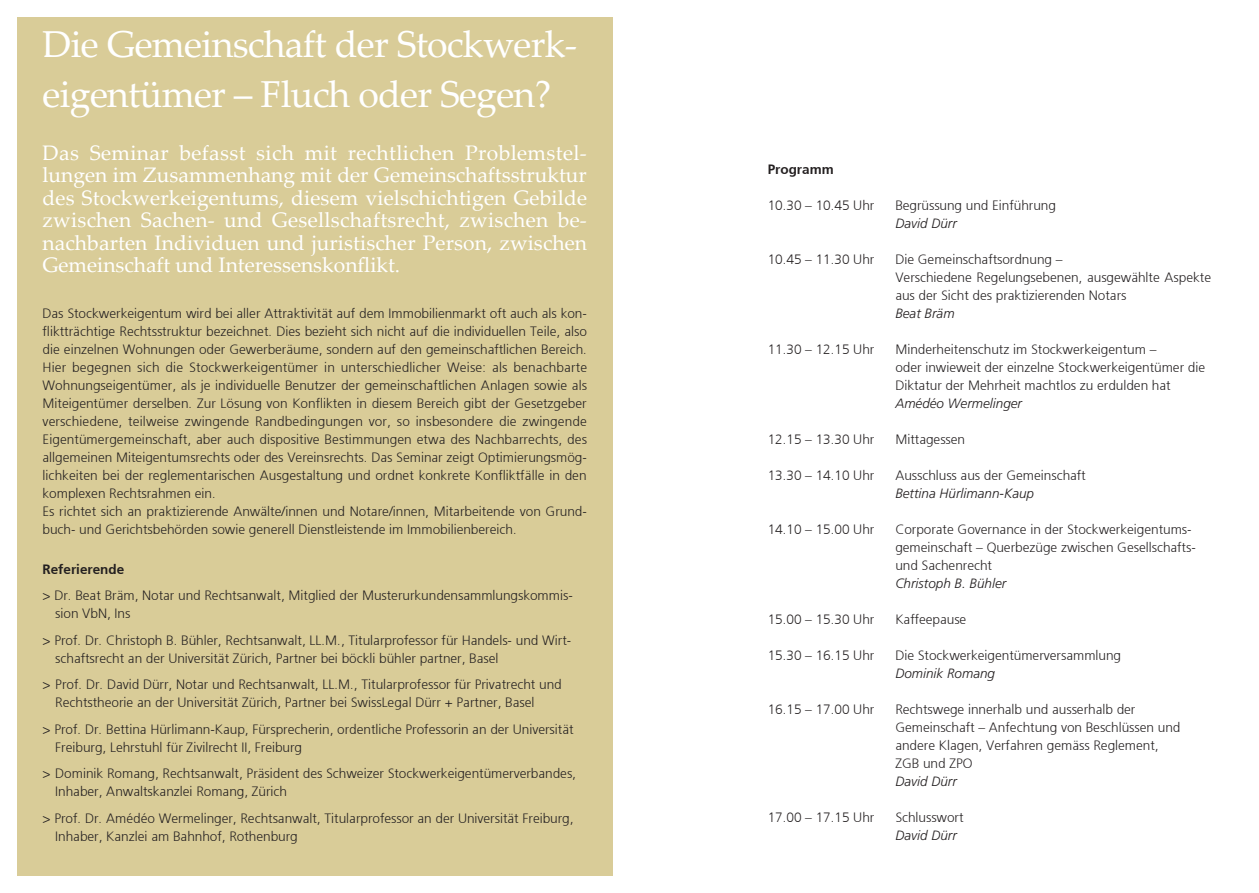
<style>
.page{position:relative;width:1259px;height:893px;background:#fff}
.page>*{position:absolute;margin:0;border:0;box-sizing:border-box;transform-origin:0 0}
.t1{font:37.5px/49.5px "Palatino Linotype";letter-spacing:-.02em;color:#fff}
.t2{font:21px/22.5px "Palatino Linotype";color:#fff;text-align:justify}
.t3{font:300 13.5px/18px "Frutiger 45";color:#231f20}
.t4{font:italic 300 13.5px "Frutiger LT Std";color:#231f20}
.t5{font:300 13.5px "Frutiger 45";color:#231f20}
</style>
<div class="page">
<div style="left:17px;top:17px;width:595px;height:859px;background:#d9cc98"></div>
<h1 class="t1" style="left:43px;top:18px;width:536px">Die Gemeinschaft der Stockwerk&shy;eigentümer – Fluch oder Segen?</h1>
<p class="t2" style="left:43px;top:141px;width:546px">Das Seminar befasst sich mit rechtlichen Problemstel&shy;lungen im Zusammenhang mit der Gemeinschaftsstruktur des Stockwerkeigentums, diesem vielschichtigen Gebilde zwischen Sachen- und Gesellschaftsrecht, zwischen be&shy;nachbarten Individuen und juristischer Person, zwischen Gemeinschaft und Interessenskonflikt.</p>
<p class="t3" style="left:43px;top:304px;width:546px">Das Stockwerkeigentum wird bei aller Attraktivität auf dem Immobilienmarkt oft auch als kon&shy;fliktträchtige Rechtsstruktur bezeichnet. Dies bezieht sich nicht auf die individuellen Teile, also die einzelnen Wohnungen oder Gewerberäume, sondern auf den gemeinschaftlichen Bereich.<br>Hier begegnen sich die Stockwerkeigentümer in unterschiedlicher Weise: als benachbarte Wohnungseigentümer, als je individuelle Benutzer der gemeinschaftlichen Anlagen sowie als Miteigentümer derselben. Zur Lösung von Konflikten in diesem Bereich gibt der Gesetzgeber verschiedene, teilweise zwingende Randbedingungen vor, so insbesondere die zwingende Eigentümergemeinschaft, aber auch dispositive Bestimmungen etwa des Nachbarrechts, des allgemeinen Miteigentumsrechts oder des Vereinsrechts. Das Seminar zeigt Optimierungsmög&shy;lichkeiten bei der reglementarischen Ausgestaltung und ordnet konkrete Konfliktfälle in den komplexen Rechtsrahmen ein.<br>Es richtet sich an praktizierende Anwälte/innen und Notare/innen, Mitarbeitende von Grund&shy;buch- und Gerichtsbehörden sowie generell Dienstleistende im Immobilienbereich.</p>
<p class="t5" style="left:43px;top:561px;width:83px">Referierende</p>
<p class="t3" style="left:55px;top:586px;width:519px;text-indent:-13px">&gt; Dr. Beat Bräm, Notar und Rechtsanwalt, Mitglied der Musterurkundensammlungskommis&shy;sion VbN, Ins</p>
<p class="t3" style="left:55px;top:631px;width:517px;text-indent:-13px">&gt; Prof. Dr. Christoph B. Bühler, Rechtsanwalt, LL.M., Titularprofessor für Handels- und Wirt&shy;schaftsrecht an der Universität Zürich, Partner bei böckli bühler partner, Basel</p>
<p class="t3" style="left:55px;top:675px;width:508px;text-indent:-13px">&gt; Prof. Dr. David Dürr, Notar und Rechtsanwalt, LL.M., Titularprofessor für Privatrecht und<br>Rechtstheorie an der Universität Zürich, Partner bei SwissLegal Dürr + Partner, Basel</p>
<p class="t3" style="left:55px;top:720px;width:520px;text-indent:-13px">&gt; Prof. Dr. Bettina Hürlimann-Kaup, Fürsprecherin, ordentliche Professorin an der Universität<br>Freiburg, Lehrstuhl für Zivilrecht II, Freiburg</p>
<p class="t3" style="left:55px;top:764px;width:522px;text-indent:-13px">&gt; Dominik Romang, Rechtsanwalt, Präsident des Schweizer Stockwerkeigentümerverbandes,<br>Inhaber, Anwaltskanzlei Romang, Zürich</p>
<p class="t3" style="left:55px;top:809px;width:520px;text-indent:-13px">&gt; Prof. Dr. Amédéo Wermelinger, Rechtsanwalt, Titularprofessor an der Universität Freiburg,<br>Inhaber, Kanzlei am Bahnhof, Rothenburg</p>
<p class="t5" style="left:767px;top:161px;width:68px">Programm</p>
<p class="t3" style="left:767px;top:196px;width:108px">10.30 – 10.45 Uhr</p>
<p class="t3" style="left:895px;top:196px;width:162px">Begrüssung und Einführung</p>
<p class="t4" style="left:895px;top:216px;width:63px">David Dürr</p>
<p class="t3" style="left:767px;top:250px;width:108px">10.45 – 11.30 Uhr</p>
<p class="t3" style="left:895px;top:250px;width:317px">Die Gemeinschaftsordnung –<br>Verschiedene Regelungsebenen, ausgewählte Aspekte aus der Sicht des praktizierenden Notars</p>
<p class="t4" style="left:895px;top:306px;width:61px">Beat Bräm</p>
<p class="t3" style="left:767px;top:340px;width:108px">11.30 – 12.15 Uhr</p>
<p class="t3" style="left:895px;top:340px;width:311px">Minderheitenschutz im Stockwerkeigentum –<br>oder inwieweit der einzelne Stockwerkeigentümer die<br>Diktatur der Mehrheit machtlos zu erdulden hat</p>
<p class="t4" style="left:895px;top:396px;width:128px">Amédéo Wermelinger</p>
<p class="t3" style="left:767px;top:430px;width:108px">12.15 – 13.30 Uhr</p>
<p class="t3" style="left:895px;top:430px;width:71px">Mittagessen</p>
<p class="t3" style="left:767px;top:466px;width:108px">13.30 – 14.10 Uhr</p>
<p class="t3" style="left:895px;top:466px;width:192px">Ausschluss aus der Gemeinschaft</p>
<p class="t4" style="left:895px;top:486px;width:140px">Bettina Hürlimann-Kaup</p>
<p class="t3" style="left:767px;top:520px;width:108px">14.10 – 15.00 Uhr</p>
<p class="t3" style="left:895px;top:520px;width:302px">Corporate Governance in der Stockwerkeigentums&shy;gemeinschaft – Querbezüge zwischen Gesellschafts&shy;und Sachenrecht</p>
<p class="t4" style="left:895px;top:576px;width:113px">Christoph B. Bühler</p>
<p class="t3" style="left:767px;top:610px;width:108px">15.00 – 15.30 Uhr</p>
<p class="t3" style="left:895px;top:610px;width:73px">Kaffeepause</p>
<p class="t3" style="left:767px;top:646px;width:108px">15.30 – 16.15 Uhr</p>
<p class="t3" style="left:895px;top:646px;width:227px">Die Stockwerkeigentümerversammlung</p>
<p class="t4" style="left:895px;top:666px;width:101px">Dominik Romang</p>
<p class="t3" style="left:767px;top:700px;width:108px">16.15 – 17.00 Uhr</p>
<p class="t3" style="left:895px;top:700px;width:286px">Rechtswege innerhalb und ausserhalb der Gemeinschaft – Anfechtung von Beschlüssen und andere Klagen, Verfahren gemäss Reglement, ZGB und ZPO</p>
<p class="t4" style="left:895px;top:774px;width:63px">David Dürr</p>
<p class="t3" style="left:767px;top:808px;width:108px">17.00 – 17.15 Uhr</p>
<p class="t3" style="left:895px;top:808px;width:70px">Schlusswort</p>
<p class="t4" style="left:895px;top:828px;width:63px">David Dürr</p>
</div>
